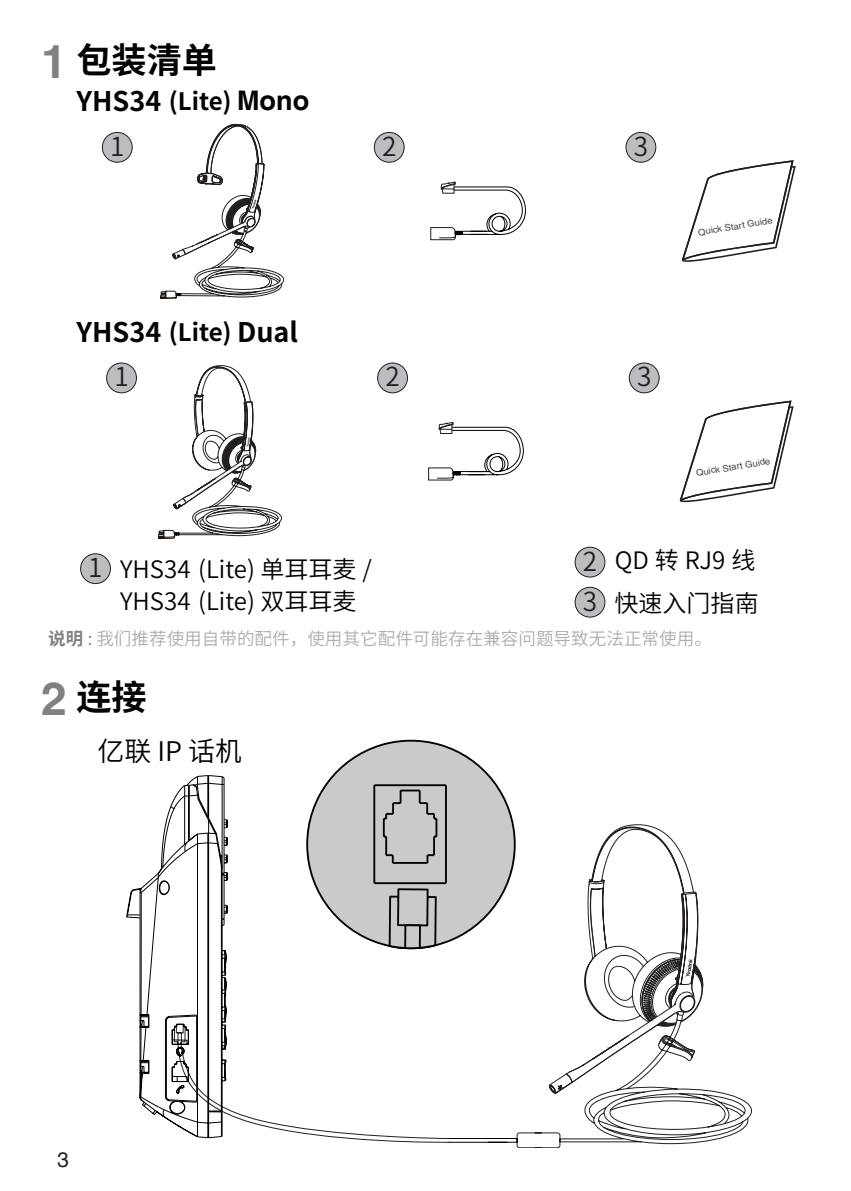
<style>
.page{position:relative;width:851px;height:1191px;background:#fff}
.page>*{position:absolute;margin:0;border:0;box-sizing:border-box;transform-origin:0 0}
.t1{font:700 35.1px "Source Han Sans CN";color:#030303}
.t2{font:700 27px "Source Han Sans CN";color:#030303}
.t3{font:27px "Source Han Sans CN";color:#030303}
.t4{font:26.1px "Source Han Sans CN";color:#231f20}
.t5{font:24px/32.4px "Source Han Sans CN";color:#030303}
.t6{font:700 24px "Source Han Sans CN";color:#030303}
.t7{font:21px "Helvetica LT";color:#231f20}
.t8{font:17.7px "Source Han Sans CN";color:#595a5b}
.t9{font:9px "Helvetica LT";color:#444545;scale:1.05 1}
.s1{font-family:"Helvetica LT";font-size:46.5px}
.s2{font-size:27px}
.s3{font-family:"Helvetica LT";font-size:27px}
.s4{font-size:24px}
.s5{font-weight:700;color:#030303}
.s6{color:#030303}
</style>
<div class="page">
<div style="left:81px;top:554px;width:29px;height:29px;background:#bcbdc0;border-radius:50%"></div>
<div style="left:80px;top:553px;width:31px;height:31px;border:1px solid #231f20;border-radius:50%"></div>
<div style="left:575px;top:587px;width:30px;height:30px;background:#bcbdc0;border-radius:50%"></div>
<div style="left:574px;top:587px;width:31px;height:30px;border:1px solid #231f20;border-radius:50%"></div>
<div style="left:575px;top:547px;width:30px;height:30px;background:#bcbdc0;border-radius:50%"></div>
<div style="left:574px;top:547px;width:31px;height:30px;border:1px solid #231f20;border-radius:50%"></div>
<div style="left:374px;top:132px;width:30px;height:30px;background:#bcbdc0;border-radius:50%"></div>
<div style="left:374px;top:132px;width:30px;height:31px;border:1px solid #231f20;border-radius:50%"></div>
<div style="left:102px;top:132px;width:30px;height:30px;background:#bcbdc0;border-radius:50%"></div>
<div style="left:102px;top:132px;width:31px;height:31px;border:1px solid #231f20;border-radius:50%"></div>
<svg style="left:160px;top:124px;width:123px;height:175px"></svg>
<div style="left:626px;top:132px;width:29px;height:30px;background:#bcbdc0;border-radius:50%"></div>
<div style="left:625px;top:132px;width:31px;height:31px;border:1px solid #231f20;border-radius:50%"></div>
<svg style="left:430px;top:182px;width:95px;height:58px"></svg>
<svg style="left:681px;top:160px;width:114px;height:102px"></svg>
<div style="left:107px;top:363px;width:29px;height:30px;background:#bcbdc0;border-radius:50%"></div>
<div style="left:106px;top:362px;width:31px;height:31px;border:1px solid #231f20;border-radius:50%"></div>
<svg style="left:158px;top:365px;width:123px;height:173px"></svg>
<div style="left:377px;top:363px;width:30px;height:30px;background:#bcbdc0;border-radius:50%"></div>
<div style="left:377px;top:362px;width:31px;height:31px;border:1px solid #231f20;border-radius:50%"></div>
<div style="left:629px;top:363px;width:30px;height:30px;background:#bcbdc0;border-radius:50%"></div>
<div style="left:628px;top:362px;width:31px;height:31px;border:1px solid #231f20;border-radius:50%"></div>
<svg style="left:679px;top:400px;width:114px;height:102px"></svg>
<svg style="left:428px;top:422px;width:95px;height:58px"></svg>
<svg style="left:306px;top:739px;width:210px;height:208px;fill:#c9cacc"></svg>
<hr style="left:374px;top:882px;width:72px;height:2px;background:#030303">
<hr style="left:393px;top:862px;width:34px;height:2px;background:#030303">
<hr style="left:374px;top:784px;width:72px;height:2px;background:#030303">
<hr style="left:373px;top:785px;width:2px;height:98px;background:#030303">
<svg style="left:383px;top:789px;width:54px;height:74px;background:#b4b5b7"></svg>
<hr style="left:445px;top:785px;width:2px;height:98px;background:#030303">
<svg style="left:206px;top:1108px;width:354px;height:40px"></svg>
<div style="left:488px;top:1138px;width:29px;height:4px;border:1px solid #030303"></div>
<hr style="left:448px;top:1141px;width:59px;height:1px;background:#030303">
<hr style="left:448px;top:1138px;width:59px;height:1px;background:#030303">
<div style="left:398px;top:889px;width:29px;height:36px;background:#c9cacc"></div>
<div style="left:397px;top:888px;width:31px;height:38px;border:2px solid #030303"></div>
<svg style="left:388px;top:894px;width:49px;height:56px"></svg>
<svg style="left:126px;top:775px;width:101px;height:363px"></svg>
<svg style="left:549px;top:824px;width:202px;height:320px"></svg>
<h1 class="t1" style="left:42px;top:40px;width:177px"><span class="s1">1</span> 包装清单</h1>
<p class="t6" style="left:76px;top:87px;width:234px"><span class="s2">YHS34</span> (Lite) <span class="s3">Mono</span></p>
<p class="t4" style="left:110px;top:132px;width:16px">1</p>
<p class="t4" style="left:382px;top:132px;width:16px">2</p>
<p class="t4" style="left:633px;top:132px;width:16px">3</p>
<p class="t2" style="left:76px;top:317px;width:223px">YHS34 <span class="s4">(Lite)</span> Dual</p>
<p class="t4" style="left:114px;top:362px;width:16px">1</p>
<p class="t4" style="left:385px;top:362px;width:16px">2</p>
<p class="t4" style="left:637px;top:362px;width:16px">3</p>
<p class="t9" style="left:697px;top:227px;width:73px;rotate:-9deg">Quick Start Guide</p>
<p class="t9" style="left:695px;top:467px;width:73px;rotate:-9deg">Quick Start Guide</p>
<p class="t4" style="left:88px;top:553px;width:16px">1</p>
<p class="t5" style="left:120px;top:553px;width:253px">YHS34 (Lite) 单耳耳麦 /<br>YHS34 (Lite) 双耳耳麦</p>
<p class="t5" style="left:614px;top:540px;width:145px;line-height:42.3px">QD 转 RJ9 线快速入门指南</p>
<p class="t4" style="left:582px;top:546px;width:16px">2</p>
<p class="t4" style="left:582px;top:586px;width:16px">3</p>
<p class="t8" style="left:48px;top:629px;width:665px"><span class="s5">说明</span> <span class="s6">:</span> 我们推荐使用自带的配件，使用其它配件可能存在兼容问题导致无法正常使用。</p>
<h1 class="t1" style="left:42px;top:678px;width:107px"><span class="s1">2</span> 连接</h1>
<p class="t3" style="left:97px;top:735px;width:146px">亿联 IP 话机</p>
<p class="t7" style="left:57px;top:1147px;width:13px">3</p>
</div>
